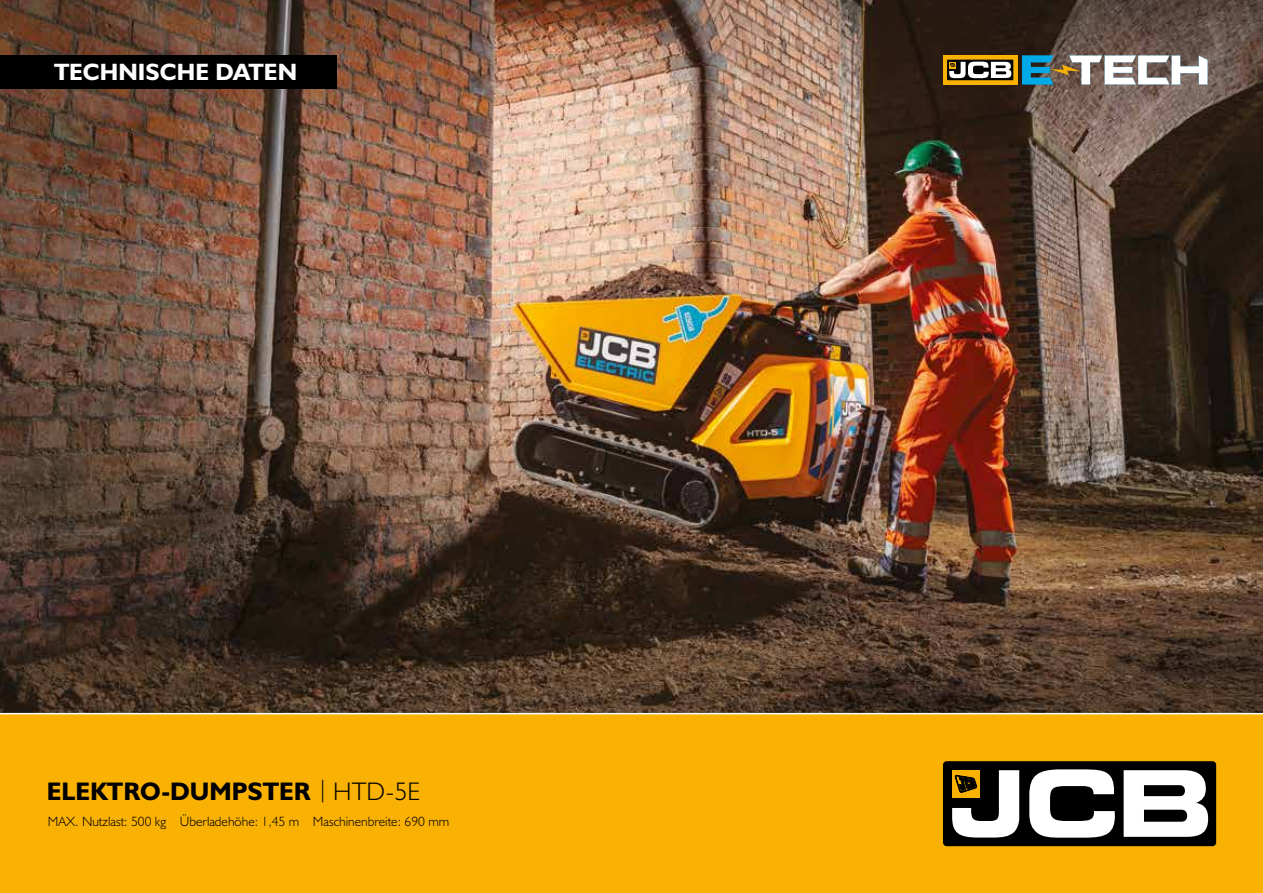
<style>
.page{position:relative;width:1263px;height:893px;background:#fff}
.page>*{position:absolute;margin:0;border:0;box-sizing:border-box;transform-origin:0 0}
.t1{font:25.5px "JCB Bold";color:#000}
.t2{font:23.7px "JCB Bold";letter-spacing:.005em;color:#fff}
.t3{font:300 13.5px "JCB Euro";color:#000}
.s1{font-family:"JCB Euro";font-weight:300;font-size:22.5px}
.s2{font-family:"JCB Euro";font-weight:300}
</style>
<div class="page">
<img style="left:0;top:0;width:1263px;height:712px">
<div style="left:0;top:712px;width:1263px;height:181px;background:#f9b104"></div>
<div style="left:925px;top:743px;width:309px;height:121px;background:#f9b104"></div>
<div style="left:943px;top:761px;width:273px;height:85px;background:#000;border-radius:4px"></div>
<svg style="left:1029px;top:769px;width:86px;height:69px"></svg>
<svg style="left:1123px;top:770px;width:85px;height:67px"></svg>
<svg style="left:952px;top:770px;width:67px;height:67px"></svg>
<svg style="left:1022px;top:55px;width:186px;height:30px"></svg>
<svg style="left:943px;top:55px;width:75px;height:30px"></svg>
<svg style="left:947px;top:60px;width:66px;height:20px"></svg>
<svg style="left:949px;top:62px;width:62px;height:16px"></svg>
<div style="left:0;top:55px;width:337px;height:34px;background:#000"></div>
<h2 class="t2" style="left:54px;top:57px;width:245px">TECHNISCHE DATEN</h2>
<h1 class="t1" style="left:47px;top:776px;width:374px">ELEKTRO-DUMPSTER <span class="s1">|</span> <span class="s2">HTD-5E</span></h1>
<p class="t3" style="left:48px;top:813px;width:403px">MAX. Nutzlast: 500 kg Überladehöhe: 1,45 m Maschinenbreite: 690 mm</p>
</div>
